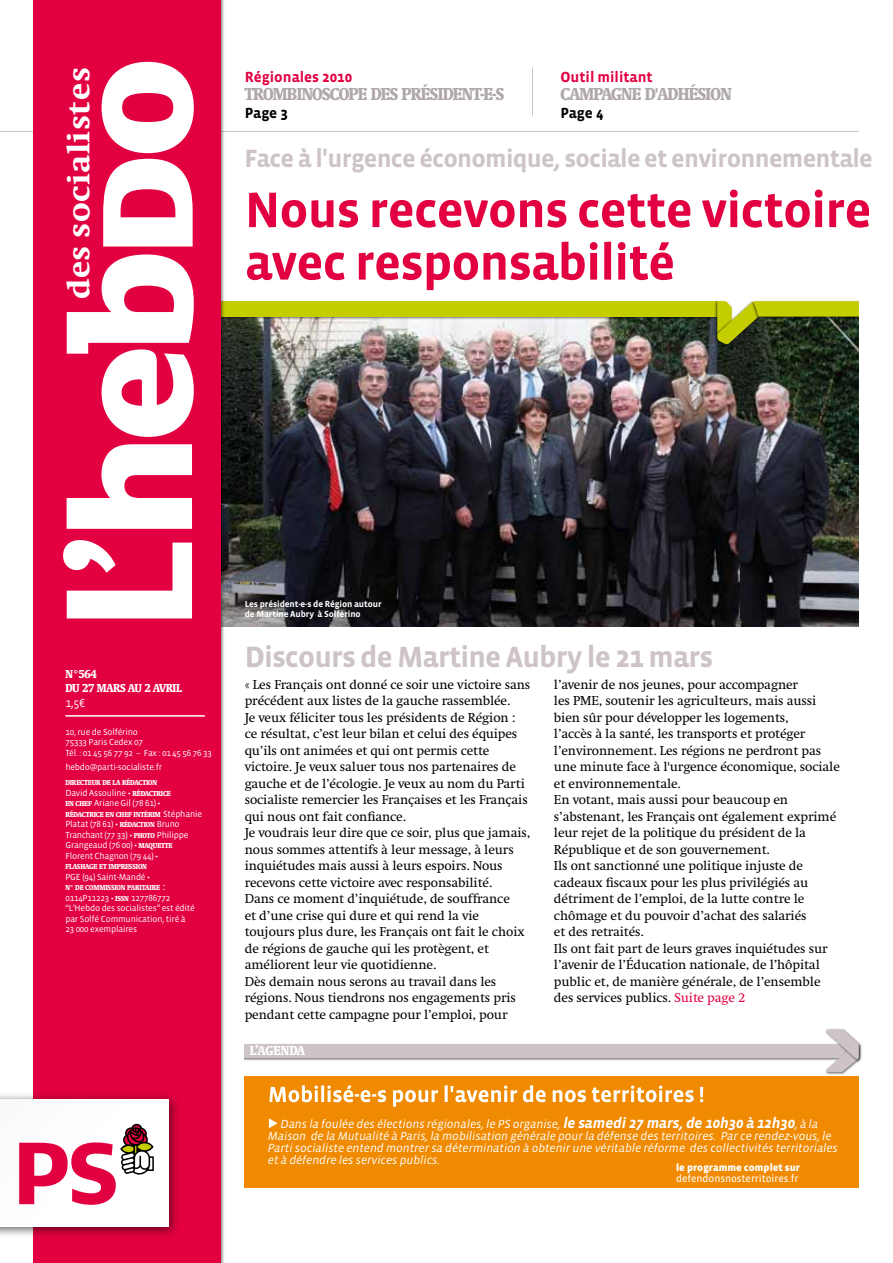
<style>
.page{position:relative;width:893px;height:1263px;background:#fff}
.page>*{position:absolute;margin:0;border:0;box-sizing:border-box;transform-origin:0 0}
.t1{font:700 51px/52.5px "Vista Sans";letter-spacing:-.02em;color:#e20040}
.t2{font:800 32.55px "Swift";letter-spacing:.02em;color:#fff}
.t3{font:700 30px "Vista Sans";letter-spacing:-.03em;color:#cec3c9}
.t4{font:700 25.5px "Vista Sans";letter-spacing:-.03em;color:#cec3c9}
.t5{font:700 22.5px "Vista Sans";letter-spacing:-.01em;color:#fff}
.t6{font:700 condensed 18px "Swift";letter-spacing:-.04em;color:#b0a7ad}
.t7{font:700 15px "Vista Sans";color:#e20040}
.t8{font:700 15px "Vista Sans";color:#000}
.t9{font:13.5px/16.5px "Swift";letter-spacing:-.01em;color:#000}
.t10{font:700 condensed 13.5px "Swift";color:#fff}
.t11{font:italic 12px/12px "Vista Sans";letter-spacing:-.01em;color:#fff}
.t12{font:700 condensed 12px/13.5px "Swift";letter-spacing:-.025em;color:#fff}
.t13{font:12px "Vista Sans";color:#fff}
.t14{font:10.5px "Vista Sans Reg";letter-spacing:-.01em;color:#fff}
.t15{font:900 10.5px "Vista Sans";color:#fff}
.t16{font:9px/10.5px "Vista Sans";letter-spacing:-.02em;color:#fff}
.t17{font:700 9px/10.5px "Vista Sans";letter-spacing:-.01em;color:#fff}
.t18{font:9px/10.5px "Vista Sans";letter-spacing:-.04em;color:#fff}
.t19{font:700 condensed 7.5px "Swift";letter-spacing:-.02em;color:#fff}
.s1{font-family:"Swift";font-weight:700;font-stretch:condensed;font-size:7.5px}
.s2{font-family:"Vista Sans";font-weight:400;font-stretch:normal;font-size:9px}
.s3{font-weight:400;font-stretch:normal;font-size:10.5px}
.s4{color:#e20040}
.s5{font-weight:700;font-size:15px}
</style>
<div class="page">
<img style="left:226px;top:321px;width:633px;height:305px">
<img style="left:226px;top:317px;width:488px;height:4px">
<div style="left:146px;top:301px;width:571px;height:16px;background:#c4cd00"></div>
<img style="left:714px;top:300px;width:46px;height:48px">
<svg style="left:717px;top:300px;width:142px;height:44px;background:#737e1f"></svg>
<hr style="left:0;top:131px;width:859px;height:1px;background:#cec3c9">
<hr style="left:532px;top:67px;width:1px;height:49px;background:#cec3c9">
<img style="left:33px;top:0;width:193px;height:1263px">
<div style="left:34px;top:0;width:187px;height:1263px;background:#e20040"></div>
<img style="left:0;top:1089px;width:177px;height:152px">
<svg style="left:0;top:1099px;width:169px;height:127px"></svg>
<svg style="left:67px;top:444px;width:125px;height:85px"></svg>
<svg style="left:63px;top:540px;width:129px;height:78px"></svg>
<svg style="left:67px;top:254px;width:127px;height:183px"></svg>
<svg style="left:102px;top:62px;width:92px;height:91px"></svg>
<svg style="left:103px;top:159px;width:90px;height:87px"></svg>
<hr style="left:65px;top:715px;width:140px;height:2px;background:#fff">
<div style="left:245px;top:1076px;width:614px;height:112px;background:#f08a00"></div>
<img style="left:825px;top:1072px;width:21px;height:3px">
<img style="left:859px;top:1042px;width:3px;height:20px">
<svg style="left:245px;top:1029px;width:614px;height:43px"></svg>
<h2 class="t2" style="left:61px;top:299px;width:233px;rotate:-90deg">des socialistes</h2>
<p class="t7" style="left:245px;top:69px;width:109px">Régionales 2010</p>
<h3 class="t6" style="left:245px;top:84px;width:261px">TROMBINOSCOPE DES PRÉSIDENT-E-S</h3>
<p class="t8" style="left:245px;top:105px;width:45px">Page 3</p>
<p class="t7" style="left:560px;top:69px;width:94px">Outil militant</p>
<h3 class="t6" style="left:560px;top:84px;width:44px">CAMPAGNE</h3>
<h3 class="t6" style="left:645px;top:84px;width:88px">D'ADHÉSION</h3>
<p class="t8" style="left:560px;top:105px;width:45px">Page 4</p>
<h3 class="t4" style="left:244px;top:146px;width:630px">Face à l'urgence économique, sociale et environnementale</h3>
<h1 class="t1" style="left:245px;top:185px;width:628px">Nous recevons cette victoire avec responsabilité</h1>
<p class="t12" style="left:65px;top:667px;width:118px">N°564<br>DU 27 MARS AU 2 AVRIL</p>
<p class="t13" style="left:65px;top:697px;width:21px">1,5€</p>
<p class="t16" style="left:65px;top:726px;width:148px">10, rue de Solférino<br>75333 Paris Cedex 07<br>Tél. : 01 45 56 77 92 – Fax : 01 45 56 76 33</p>
<p class="t16" style="left:65px;top:762px;width:98px">hebdo@parti-socialiste.fr</p>
<p class="t19" style="left:65px;top:778px;width:93px">DIRECTEUR DE LA RÉDACTION</p>
<p class="t16" style="left:65px;top:787px;width:107px">David Assouline • <span class="s1">RÉDACTRICE<br>EN CHEF</span> Ariane Gil (78 61) •</p>
<p class="t19" style="left:65px;top:810px;width:138px">RÉDACTRICE EN CHEF INTÉRIM <span class="s2">Stéphanie</span></p>
<p class="t18" style="left:65px;top:819px;width:116px">Platat (78 61) • <span class="s1">RÉDACTION</span> Bruno<br>Tranchant (77 33) • <span class="s1">PHOTO</span></p>
<p class="t16" style="left:65px;top:829px;width:125px;text-indent:91px">Philippe<br>Grangeaud (76 00) • <span class="s1">MAQUETTE<br></span>Florent Chagnon (79 44) •</p>
<p class="t19" style="left:65px;top:862px;width:68px">FLASHAGE ET IMPRESSIO</p>
<p class="t19" style="left:142px;top:862px;width:6px">N</p>
<p class="t16" style="left:65px;top:871px;width:86px">PGE (94) Saint-Mandé •</p>
<p class="t19" style="left:65px;top:883px;width:101px">N° DE COMMISSION PARITAIRE <span class="s3">:</span></p>
<p class="t16" style="left:65px;top:892px;width:131px">0114P11223 • <span class="s1">ISSN</span> 127786772 “L’Hebdo des socialistes” est édité par Solfé Communication, tiré à<br>23 000 exemplaires</p>
<p class="t17" style="left:245px;top:598px;width:138px">Les président-e-s de Région autour de Martine Aubry à Solférino</p>
<h3 class="t3" style="left:245px;top:641px;width:470px">Discours de Martine Aubry le 21 mars</h3>
<p class="t9" style="left:245px;top:676px;width:287px">« Les Français ont donné ce soir une victoire sans précédent aux listes de la gauche rassemblée.<br>Je veux féliciter tous les présidents de Région : ce résultat, c’est leur bilan et celui des équipes qu’ils ont animées et qui ont permis cette victoire. Je veux saluer tous nos partenaires de gauche et de l’écologie. Je veux au nom du Parti socialiste remercier les Françaises et les Français qui nous ont fait confiance.<br>Je voudrais leur dire que ce soir, plus que jamais, nous sommes attentifs à leur message, à leurs inquiétudes mais aussi à leurs espoirs. Nous recevons cette victoire avec responsabilité.<br>Dans ce moment d’inquiétude, de souffrance<br>et d’une crise qui dure et qui rend la vie toujours plus dure, les Français ont fait le choix de régions de gauche qui les protègent, et améliorent leur vie quotidienne.<br>Dès demain nous serons au travail dans les régions. Nous tiendrons nos engagements pris pendant cette campagne pour l’emploi, pour</p>
<p class="t9" style="left:554px;top:676px;width:287px">l’avenir de nos jeunes, pour accompagner<br>les PME, soutenir les agriculteurs, mais aussi bien sûr pour développer les logements,<br>l’accès à la santé, les transports et protéger l’environnement. Les régions ne perdront pas une minute face à l'urgence économique, sociale et environnementale.<br>En votant, mais aussi pour beaucoup en s’abstenant, les Français ont également exprimé leur rejet de la politique du président de la République et de son gouvernement.<br>Ils ont sanctionné une politique injuste de cadeaux fiscaux pour les plus privilégiés au détriment de l’emploi, de la lutte contre le chômage et du pouvoir d’achat des salariés<br>et des retraités.<br>Ils ont fait part de leurs graves inquiétudes sur l’avenir de l’Éducation nationale, de l’hôpital public et, de manière générale, de l’ensemble des services publics. <span class="s4">Suite page 2</span></p>
<p class="t10" style="left:250px;top:1043px;width:57px">L’AGENDA</p>
<h3 class="t5" style="left:268px;top:1083px;width:438px">Mobilisé-e-s pour l'avenir de nos territoires !</h3>
<p class="t11" style="left:268px;top:1118px;width:572px">◆ Dans la foulée des élections régionales, le PS organise, <span class="s5">le samedi 27 mars, de 10h30 à 12h30</span>, à la Maison de la Mutualité à Paris, la mobilisation générale pour la défense des territoires. Par ce rendez-vous, le Parti socialiste entend montrer sa détermination à obtenir une véritable réforme des collectivités territoriales et à défendre les services publics.</p>
<p class="t15" style="left:676px;top:1162px;width:125px">le programme complet sur</p>
<p class="t14" style="left:676px;top:1173px;width:124px">defendonsnosterritoires.fr</p>
</div>
